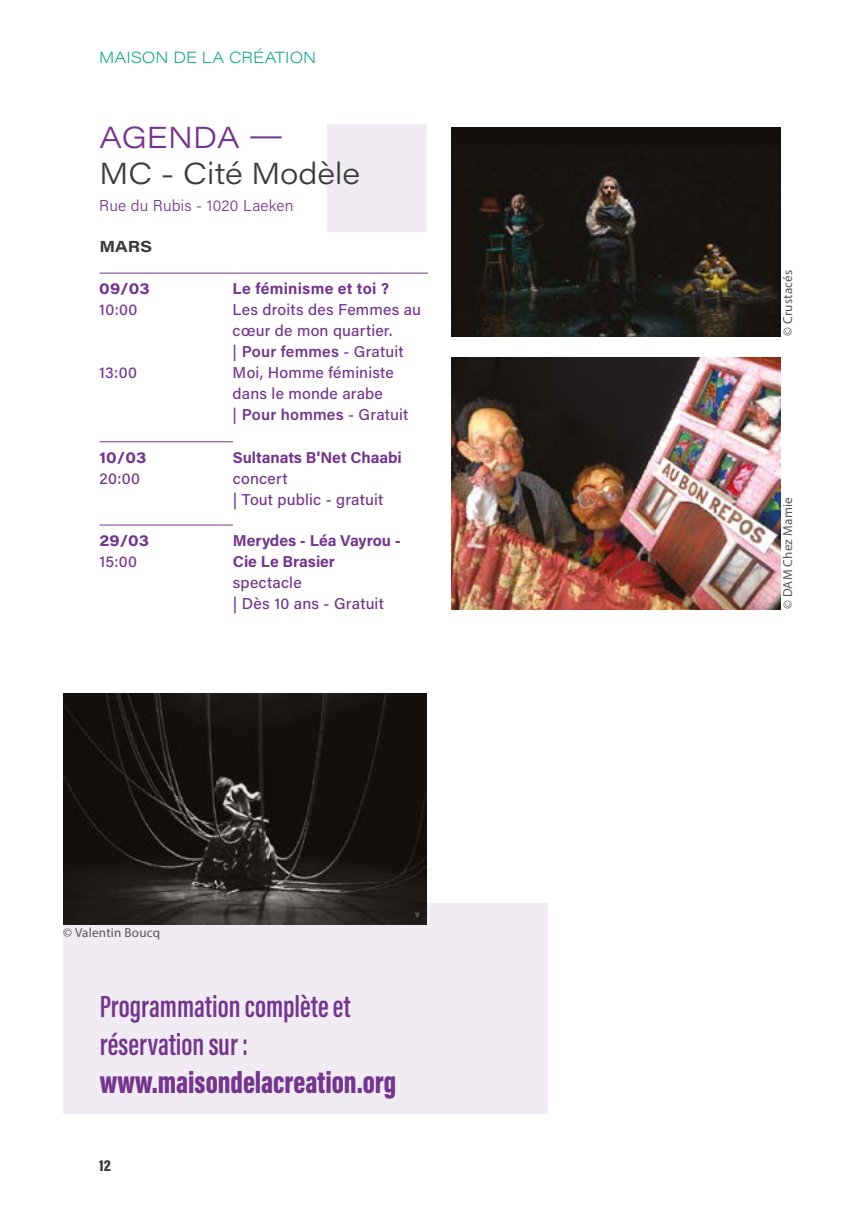
<style>
.page{position:relative;width:844px;height:1211px;background:#fff}
.page>*{position:absolute;margin:0;border:0;box-sizing:border-box;transform-origin:0 0}
.t1{font:600 31.5px/37.8px "Acumin Pro Extra Cond";color:#74368c}
.t2{font:900 31.5px "Acumin Pro Extra Cond";color:#74368c}
.t3{font:300 29.75px "Acumin Pro Wide";color:#3c3c3b}
.t4{font:300 29.75px "Acumin Pro Wide";color:#74368c}
.t5{font:500 15.75px/21px "Acumin Pro";letter-spacing:.01em;color:#74368c}
.t6{font:700 15.75px/21px "Acumin Pro";letter-spacing:-.005em;color:#74368c}
.t7{font:300 15.75px "Acumin Pro";letter-spacing:.01em;color:#74368c}
.t8{font:200 15.75px "Acumin Pro Wide";letter-spacing:.005em;color:#009e85}
.t9{font:700 15.75px "Acumin Pro";letter-spacing:.015em;color:#74368c}
.t10{font:700 15.75px "Acumin Pro Wide";color:#74368c}
.t11{font:700 15.75px "Acumin Pro Wide";color:#3c3c3b}
.t12{font:900 15.75px "Acumin Pro Cond";color:#3c3c3b}
.t13{font:13.12px "Myriad Pro";letter-spacing:.015em;color:#575756}
.s1{font-weight:600}
</style>
<div class="page">
<div style="left:63px;top:903px;width:484px;height:210px;background:#f1ebf3"></div>
<div style="left:327px;top:124px;width:100px;height:107px;background:#f1ebf3"></div>
<hr style="left:99px;top:441px;width:134px;height:1px;background:#74368c">
<hr style="left:99px;top:273px;width:329px;height:1px;background:#74368c">
<hr style="left:99px;top:524px;width:134px;height:1px;background:#74368c">
<img style="left:451px;top:127px;width:329px;height:209px">
<img style="left:451px;top:358px;width:329px;height:252px">
<img style="left:63px;top:693px;width:364px;height:231px">
<p class="t8" style="left:99px;top:46px;width:218px">MAISON DE LA CRÉATION</p>
<h2 class="t4" style="left:99px;top:116px;width:185px">AGENDA —</h2>
<h2 class="t3" style="left:99px;top:152px;width:262px">MC - Cité Modèle</h2>
<p class="t7" style="left:99px;top:194px;width:196px">Rue du Rubis - 1020 Laeken</p>
<p class="t11" style="left:99px;top:235px;width:54px">MARS</p>
<p class="t10" style="left:99px;top:277px;width:52px">09/03</p>
<p class="t5" style="left:99px;top:298px;width:40px">10:00</p>
<p class="t5" style="left:99px;top:361px;width:39px">13:00</p>
<p class="t10" style="left:99px;top:446px;width:48px">10/03</p>
<p class="t5" style="left:99px;top:467px;width:42px">20:00</p>
<p class="t10" style="left:99px;top:529px;width:51px">29/03</p>
<p class="t5" style="left:99px;top:550px;width:39px">15:00</p>
<p class="t9" style="left:232px;top:277px;width:158px">Le féminisme et toi ?</p>
<p class="t5" style="left:232px;top:298px;width:190px">Les droits des Femmes au cœur de mon quartier.<br>| <span class="s1">Pour femmes</span> - Gratuit<br>Moi, Homme féministe dans le monde arabe<br>| <span class="s1">Pour hommes</span> - Gratuit</p>
<p class="t6" style="left:233px;top:446px;width:170px">Sultanats B'Net Chaabi</p>
<p class="t5" style="left:233px;top:467px;width:152px">concert<br>| Tout public - gratuit</p>
<p class="t6" style="left:233px;top:529px;width:169px">Merydes - Léa Vayrou -<br>Cie Le Brasier</p>
<p class="t5" style="left:233px;top:571px;width:152px">spectacle<br>| Dès 10 ans - Gratuit</p>
<p class="t13" style="left:63px;top:924px;width:99px">© Valentin Boucq</p>
<h1 class="t1" style="left:100px;top:987px;width:252px">Programmation complète et réservation sur :</h1>
<h1 class="t2" style="left:100px;top:1062px;width:298px">www.maisondelacreation.org</h1>
<p class="t12" style="left:99px;top:1155px;width:13px">12</p>
<p class="t13" style="left:779px;top:336px;width:68px;rotate:-90deg">© Crustacés</p>
<p class="t13" style="left:779px;top:609px;width:113px;rotate:-90deg">© DAM Chez Mamie</p>
</div>
